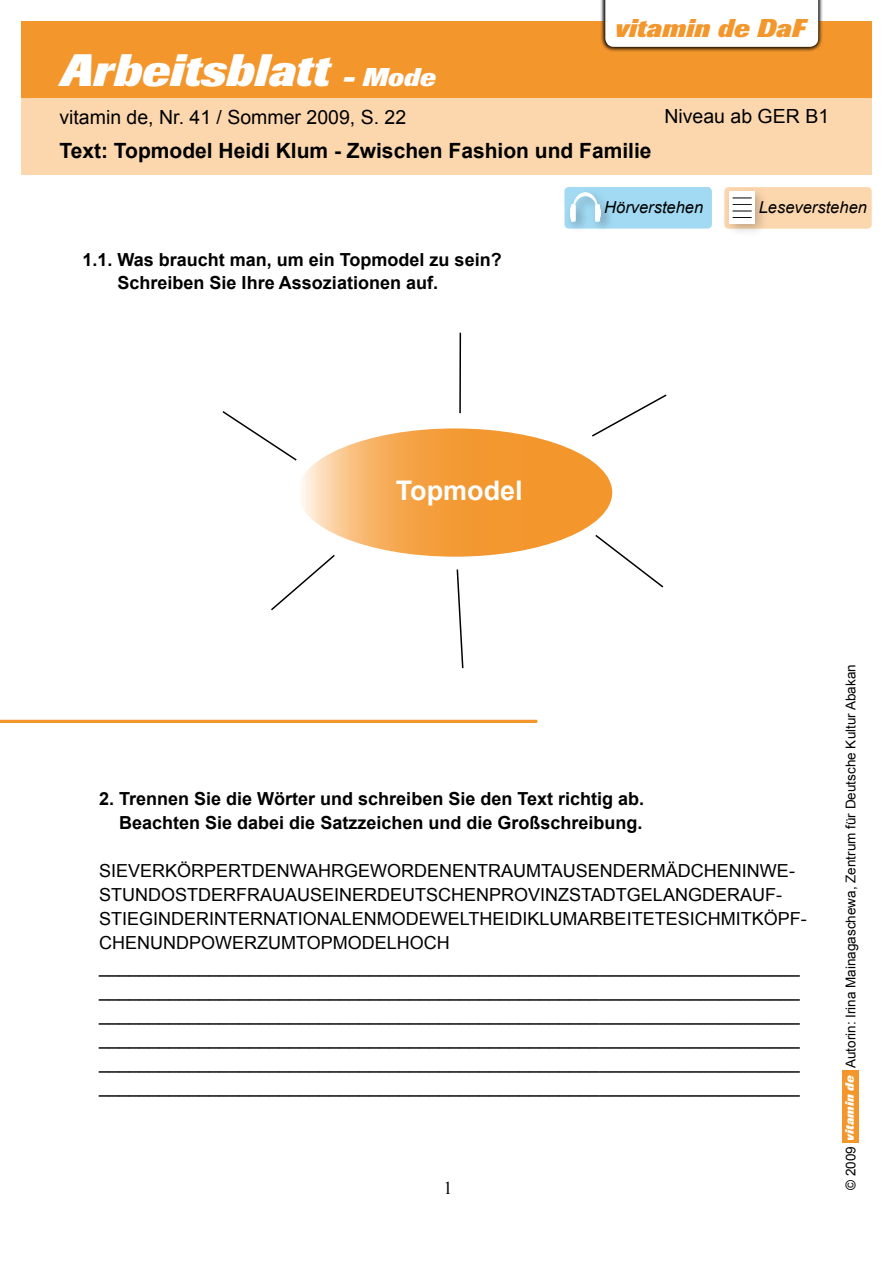
<style>
.page{position:relative;width:893px;height:1263px;background:#fff}
.page>*{position:absolute;margin:0;border:0;box-sizing:border-box;transform-origin:0 0}
.t1{font:italic 800 45px "Imago";color:#fff}
.t2{font:700 27px "Arial";color:#fff}
.t3{font:italic 800 25.5px "Imago";letter-spacing:.005em;color:#f3972d}
.t4{font:italic 800 25.5px "Imago";color:#fff}
.t5{font:700 21px "Arial";color:#000}
.t6{font:19.5px "Arial";color:#000}
.t7{font:18px/24px "Arial";color:#000}
.t8{font:700 18px/22.5px "Arial";color:#000}
.t9{font:italic 16.5px "Arial";color:#000}
.t10{font:13.5px "Arial";color:#000}
.t11{font:italic 800 12px "Imago";color:#fff}
</style>
<div class="page">
<div style="left:21px;top:98px;width:851px;height:76px;background:#fcd7ae"></div>
<div style="left:21px;top:21px;width:851px;height:77px;background:#f3972d"></div>
<div style="left:600px;top:0;width:224px;height:52px;background:#000;opacity:.7"></div>
<div style="left:605px;top:0;width:213px;height:47px;background:#fff"></div>
<div style="left:724px;top:187px;width:148px;height:42px;background:#fcd7ae;border-radius:4px"></div>
<div style="left:723px;top:186px;width:46px;height:52px;background:#000;opacity:.22"></div>
<div style="left:729px;top:192px;width:26px;height:32px;background:#fff"></div>
<svg style="left:733px;top:211px;width:19px;height:7px"></svg>
<svg style="left:733px;top:198px;width:19px;height:7px"></svg>
<hr style="left:0;top:720px;width:537px;height:3px;background:#f3972d">
<div style="left:842px;top:1070px;width:17px;height:72px;background:#f3972d"></div>
<svg style="left:298px;top:428px;width:314px;height:129px;background:#f4a54a"></svg>
<svg style="left:222px;top:411px;width:75px;height:50px"></svg>
<svg style="left:595px;top:534px;width:69px;height:54px"></svg>
<svg style="left:271px;top:554px;width:64px;height:57px"></svg>
<svg style="left:592px;top:394px;width:75px;height:43px"></svg>
<hr style="left:459px;top:333px;width:2px;height:80px;background:#000">
<svg style="left:456px;top:569px;width:8px;height:100px"></svg>
<div style="left:564px;top:187px;width:148px;height:42px;background:#a2daf4;border-radius:4px"></div>
<div style="left:564px;top:187px;width:52px;height:49px;background:#000;opacity:.4"></div>
<div style="left:571px;top:205px;width:4px;height:16px;border:1px solid #fff"></div>
<div style="left:595px;top:205px;width:4px;height:16px;border:1px solid #fff"></div>
<svg style="left:573px;top:193px;width:24px;height:17px"></svg>
<div style="left:570px;top:207px;width:5px;height:12px;background:#fff;border-radius:50%"></div>
<div style="left:570px;top:207px;width:5px;height:12px;border:1px solid #fff;border-radius:50%"></div>
<div style="left:596px;top:207px;width:4px;height:12px;border:1px solid #fff;border-radius:50%"></div>
<h1 class="t1" style="left:60px;top:45px;width:271px">Arbeitsblatt</h1>
<h3 class="t4" style="left:343px;top:63px;width:95px">- Mode</h3>
<h3 class="t3" style="left:615px;top:13px;width:192px">vitamin de DaF</h3>
<p class="t6" style="left:59px;top:104px;width:348px">vitamin de, Nr. 41 / Sommer 2009, S. 22</p>
<p class="t6" style="left:664px;top:104px;width:166px">Niveau ab GER B1</p>
<p class="t5" style="left:60px;top:137px;width:594px">Text: Topmodel Heidi Klum - Zwischen Fashion und Familie</p>
<p class="t8" style="left:118px;top:249px;width:386px;text-indent:-35px">1.1. Was braucht man, um ein Topmodel zu sein?<br>Schreiben Sie Ihre Assoziationen auf.</p>
<p class="t9" style="left:604px;top:197px;width:101px">Hörverstehen</p>
<p class="t9" style="left:759px;top:197px;width:110px">Leseverstehen</p>
<h2 class="t2" style="left:396px;top:473px;width:129px">Topmodel</h2>
<p class="t8" style="left:99px;top:788px;width:546px;line-height:24px;text-align:right">2. Trennen Sie die Wörter und schreiben Sie den Text richtig ab.<br>Beachten Sie dabei die Satzzeichen und die Großschreibung.</p>
<p class="t7" style="left:99px;top:859px;width:709px">SIEVERKÖRPERTDENWAHRGEWORDENENTRAUMTAUSENDERMÄDCHENINWE-STUNDOSTDERFRAUAUSEINERDEUTSCHENPROVINZSTADTGELANGDERAUF-STIEGINDERINTERNATIONALENMODEWELTHEIDIKLUMARBEITETESICHMITKÖPF-CHENUNDPOWERZUMTOPMODELHOCH ______________________________________________________________________ ______________________________________________________________________ ______________________________________________________________________ ______________________________________________________________________ ______________________________________________________________________ ______________________________________________________________________</p>
<p class="t10" style="left:842px;top:1068px;width:405px;rotate:-90deg">Autorin: Irina Mainagaschewa, Zentrum für Deutsche Kultur Abakan</p>
<p class="t11" style="left:843px;top:1141px;width:66px;rotate:-90deg">vitamin de</p>
<p class="t10" style="left:842px;top:1190px;width:45px;rotate:-90deg">© 2009</p>
</div>
